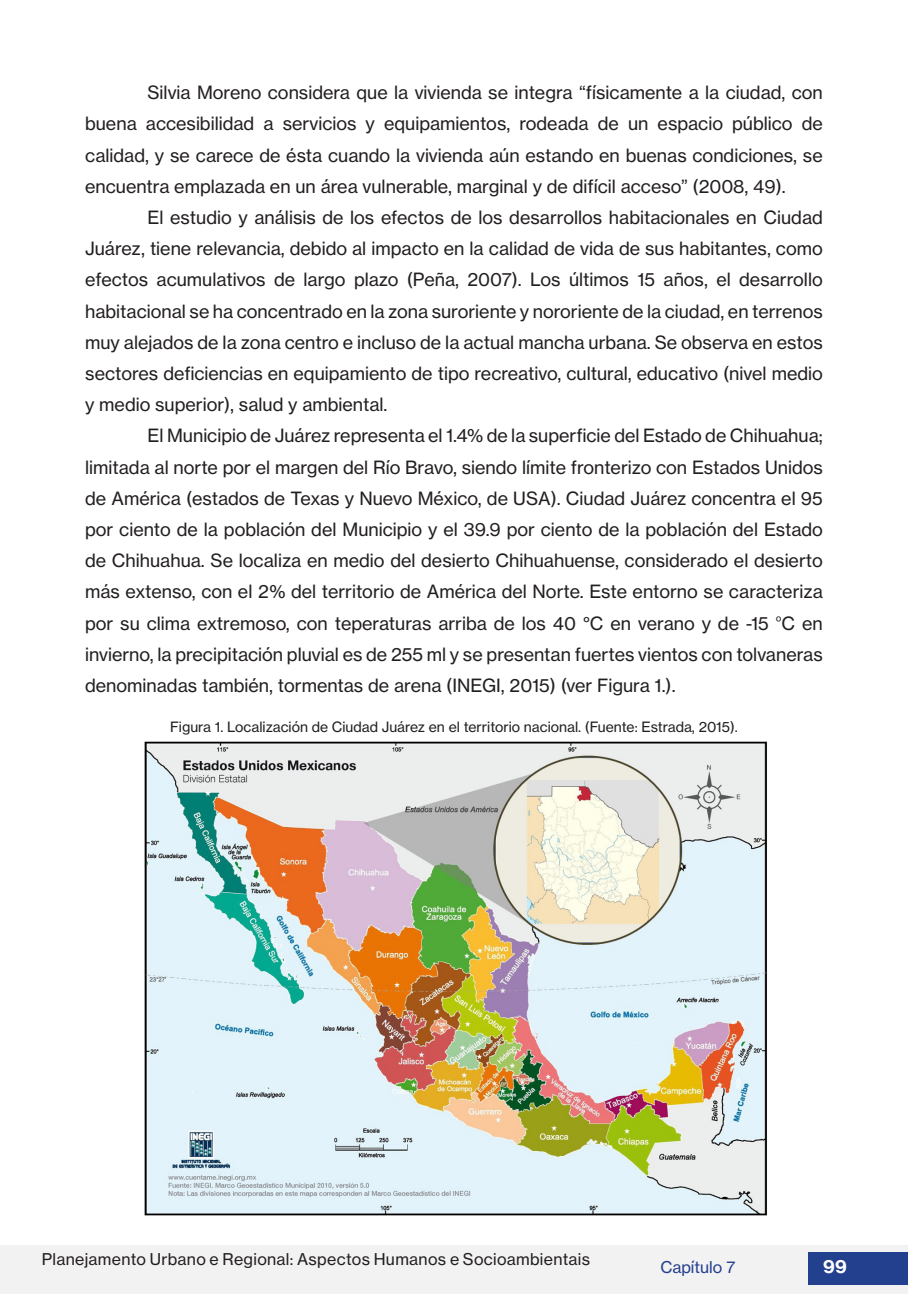
<style>
.page{position:relative;width:908px;height:1304px;background:#fff}
.page>*{position:absolute;margin:0;border:0;box-sizing:border-box;transform-origin:0 0}
.CORPO_DO_TEXTO_ATUAL{font:18px/31.2px "N Haas Grotesk TX Pro 55 Rg";color:#231f20;text-align:justify}
.t1{font:18px "N Haas Grotesk TX Pro 75 Bd";color:#fff}
.t2{font:16px "N Haas Grotesk TX Pro 55 Rg";letter-spacing:.02em;color:#231f20}
.t3{font:16px "N Haas Grotesk TX Pro 55 Rg";color:#253f8e}
.LEGENDAS_DE_TABELAS{font:14px "N Haas Grotesk TX Pro 55 Rg";color:#231f20}
.s1{color:#23408f}
</style>
<div class="page">
<div style="left:0;top:1245px;width:907px;height:49px;background:#f2f2f2"></div>
<div style="left:808px;top:1252px;width:99px;height:33px;background:#23408f"></div>
<img style="left:144px;top:741px;width:623px;height:475px">
<p class="CORPO_DO_TEXTO_ATUAL" style="left:85px;top:77px;width:739px;text-indent:62px">Silvia Moreno considera que la vivienda se integra “físicamente a la ciudad, con buena accesibilidad a servicios y equipamientos, rodeada de un espacio público de calidad, y se carece de ésta cuando la vivienda aún estando en buenas condiciones, se encuentra emplazada en un área vulnerable, marginal y de difícil acceso” (2008, 49).</p>
<p class="CORPO_DO_TEXTO_ATUAL" style="left:85px;top:202px;width:739px;text-indent:62px">El estudio y análisis de los efectos de los desarrollos habitacionales en Ciudad Juárez, tiene relevancia, debido al impacto en la calidad de vida de sus habitantes, como efectos acumulativos de largo plazo (Peña, 2007). Los últimos 15 años, el desarrollo habitacional se ha concentrado en la zona suroriente y nororiente de la ciudad, en terrenos muy alejados de la zona centro e incluso de la actual mancha urbana. Se observa en estos sectores deficiencias en equipamiento de tipo recreativo, cultural, educativo (nivel medio y medio superior), salud y ambiental.</p>
<p class="CORPO_DO_TEXTO_ATUAL" style="left:85px;top:420px;width:739px;text-indent:62px">El Municipio de Juárez representa el 1.4% de la superficie del Estado de Chihuahua; limitada al norte por el margen del Río Bravo, siendo límite fronterizo con Estados Unidos de América (estados de Texas y Nuevo México, de USA). Ciudad Juárez concentra el 95 por ciento de la población del Municipio y el 39.9 por ciento de la población del Estado de Chihuahua. Se localiza en medio del desierto Chihuahuense, considerado el desierto más extenso, con el 2% del territorio de América del Norte. Este entorno se caracteriza por su clima extremoso, con teperaturas arriba de los 40 °C en verano y de -15 <sup>º</sup>C en invierno, la precipitación pluvial es de 255 ml y se presentan fuertes vientos con tolvaneras denominadas también, tormentas de arena (INEGI, 2015) (ver Figura 1.).</p>
<p class="LEGENDAS_DE_TABELAS" style="left:170px;top:718px;width:569px">Figura 1. Localización de Ciudad Juárez en el territorio nacional. (Fuente: Estrada, 2015).</p>
<p class="t2" style="left:42px;top:1249px;width:549px">Planejamento Urbano e Regional: Aspectos Humanos e Socioambientais</p>
<p class="t3" style="left:660px;top:1258px;width:77px">Capítulo <span class="s1">7</span></p>
<p class="t1" style="left:823px;top:1255px;width:25px">99</p>
</div>
